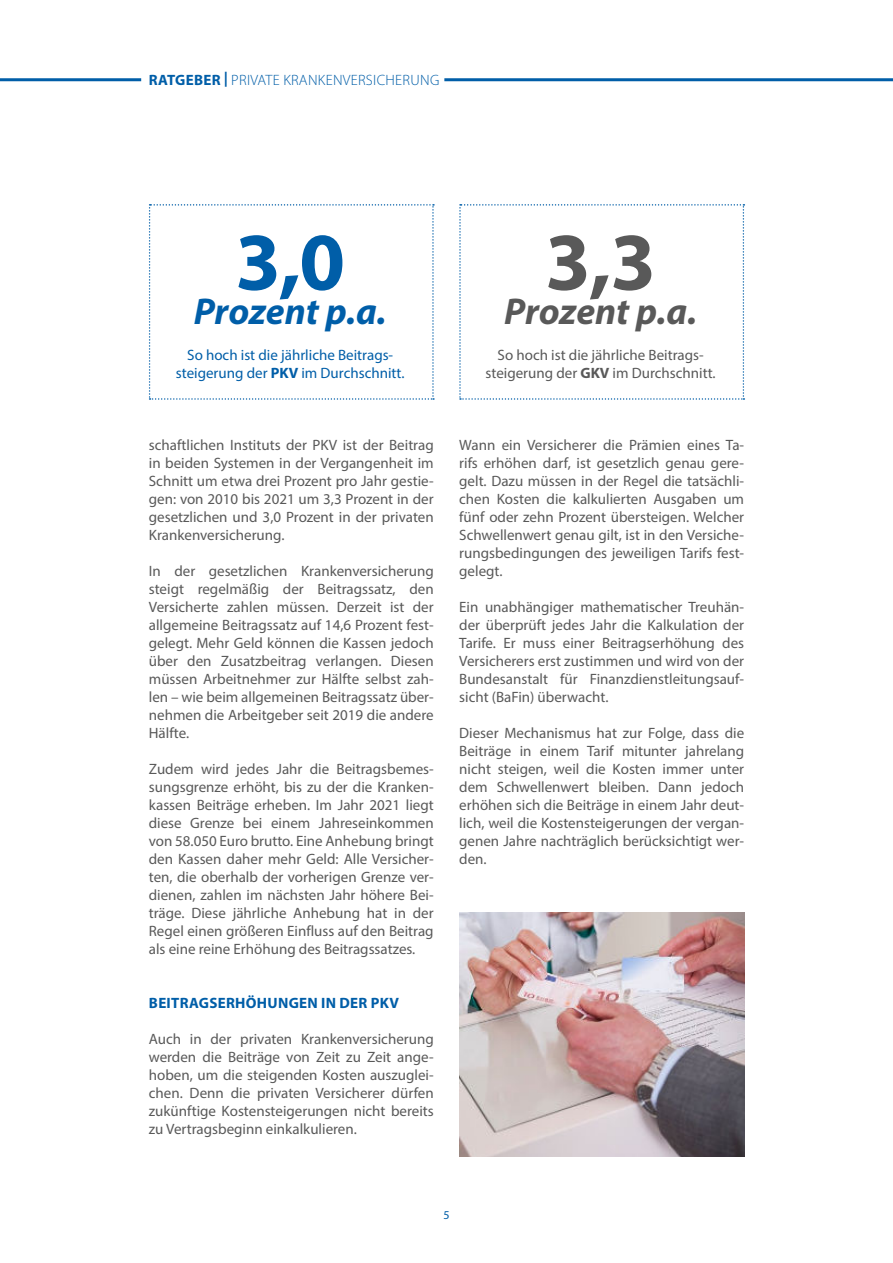
<style>
.page{position:relative;width:893px;height:1263px;background:#fff}
.page>*{position:absolute;margin:0;border:0;box-sizing:border-box;transform-origin:0 0}
.t1{font:700 82.5px "Myriad Pro";color:#005ea8}
.t2{font:700 82.5px "Myriad Pro";color:#595959}
.t3{font:italic 700 37.5px "Myriad Pro";color:#005ea8}
.t4{font:italic 700 37.5px "Myriad Pro";color:#595959}
.t5{font:15px/18px "Myriad Pro";color:#595959;text-align:justify}
.t6{font:15px/18px "Myriad Pro";color:#005ea8;text-align:center}
.t7{font:300 15px "Myriad Pro";letter-spacing:.02em;color:#005ea8}
.t8{font:700 15px "Myriad Pro";letter-spacing:.02em;color:#005ea8}
.t9{font:12px "Myriad Pro";color:#005ea8}
.s1{font-weight:700}
</style>
<div class="page">
<hr style="left:0;top:78px;width:141px;height:3px;background:#005ea8">
<hr style="left:444px;top:78px;width:449px;height:3px;background:#005ea8">
<svg style="left:149px;top:204px;width:285px;height:196px"></svg>
<svg style="left:459px;top:204px;width:285px;height:196px"></svg>
<img style="left:459px;top:912px;width:285px;height:245px">
<p class="t7" style="left:149px;top:73px;width:292px"><span class="s1">RATGEBER |</span> PRIVATE KRANKENVERSICHERUNG</p>
<h1 class="t1" style="left:235px;top:220px;width:111px">3,0</h1>
<h2 class="t3" style="left:194px;top:298px;width:194px">Prozent p.a.</h2>
<p class="t6" style="left:176px;top:347px;width:230px">So hoch ist die jährliche Beitrags&shy;steigerung der <span class="s1">PKV</span> im Durchschnitt.</p>
<p class="t5" style="left:149px;top:436px;width:286px">schaftlichen Instituts der PKV ist der Beitrag in beiden Systemen in der Vergangenheit im Schnitt um etwa drei Prozent pro Jahr gestie&shy;gen: von 2010 bis 2021 um 3,3 Prozent in der gesetzlichen und 3,0 Prozent in der privaten Krankenversicherung.</p>
<p class="t5" style="left:149px;top:562px;width:286px">In der gesetzlichen Krankenversicherung steigt regelmäßig der Beitragssatz, den Versicherte zahlen müssen. Derzeit ist der allgemeine Beitragssatz auf 14,6 Prozent fest&shy;gelegt. Mehr Geld können die Kassen jedoch über den Zusatzbeitrag verlangen. Diesen müssen Arbeitnehmer zur Hälfte selbst zah&shy;len – wie beim allgemeinen Beitragssatz über&shy;nehmen die Arbeitgeber seit 2019 die andere Hälfte.</p>
<p class="t5" style="left:149px;top:760px;width:286px">Zudem wird jedes Jahr die Beitragsbemes&shy;sungsgrenze erhöht, bis zu der die Kranken&shy;kassen Beiträge erheben. Im Jahr 2021 liegt diese Grenze bei einem Jahreseinkommen von 58.050 Euro brutto. Eine Anhebung bringt den Kassen daher mehr Geld: Alle Versicher&shy;ten, die oberhalb der vorherigen Grenze ver&shy;dienen, zahlen im nächsten Jahr höhere Bei&shy;träge. Diese jährliche Anhebung hat in der Regel einen größeren Einfluss auf den Beitrag als eine reine Erhöhung des Beitragssatzes.</p>
<p class="t8" style="left:149px;top:995px;width:251px">BEITRAGSERHÖHUNGEN IN DER PKV</p>
<p class="t5" style="left:149px;top:1030px;width:286px">Auch in der privaten Krankenversicherung werden die Beiträge von Zeit zu Zeit ange&shy;hoben, um die steigenden Kosten auszuglei&shy;chen. Denn die privaten Versicherer dürfen zukünftige Kostensteigerungen nicht bereits zu Vertragsbeginn einkalkulieren.</p>
<h1 class="t2" style="left:545px;top:220px;width:112px">3,3</h1>
<h2 class="t4" style="left:504px;top:298px;width:194px">Prozent p.a.</h2>
<p class="t5" style="left:486px;top:347px;width:232px;text-align:center">So hoch ist die jährliche Beitrags&shy;steigerung der <span class="s1">GKV</span> im Durchschnitt.</p>
<p class="t5" style="left:459px;top:436px;width:286px">Wann ein Versicherer die Prämien eines Ta&shy;rifs erhöhen darf, ist gesetzlich genau gere&shy;gelt. Dazu müssen in der Regel die tatsächli&shy;chen Kosten die kalkulierten Ausgaben um fünf oder zehn Prozent übersteigen. Welcher Schwellenwert genau gilt, ist in den Versiche&shy;rungsbedingungen des jeweiligen Tarifs fest&shy;gelegt.</p>
<p class="t5" style="left:459px;top:598px;width:286px">Ein unabhängiger mathematischer Treuhän&shy;der überprüft jedes Jahr die Kalkulation der Tarife. Er muss einer Beitragserhöhung des Versicherers erst zustimmen und wird von der Bundesanstalt für Finanzdienstleitungsauf&shy;sicht (BaFin) überwacht.</p>
<p class="t5" style="left:459px;top:724px;width:286px">Dieser Mechanismus hat zur Folge, dass die Beiträge in einem Tarif mitunter jahrelang nicht steigen, weil die Kosten immer unter dem Schwellenwert bleiben. Dann jedoch erhöhen sich die Beiträge in einem Jahr deut&shy;lich, weil die Kostensteigerungen der vergan&shy;genen Jahre nachträglich berücksichtigt wer&shy;den.</p>
<p class="t9" style="left:443px;top:1209px;width:8px">5</p>
</div>
